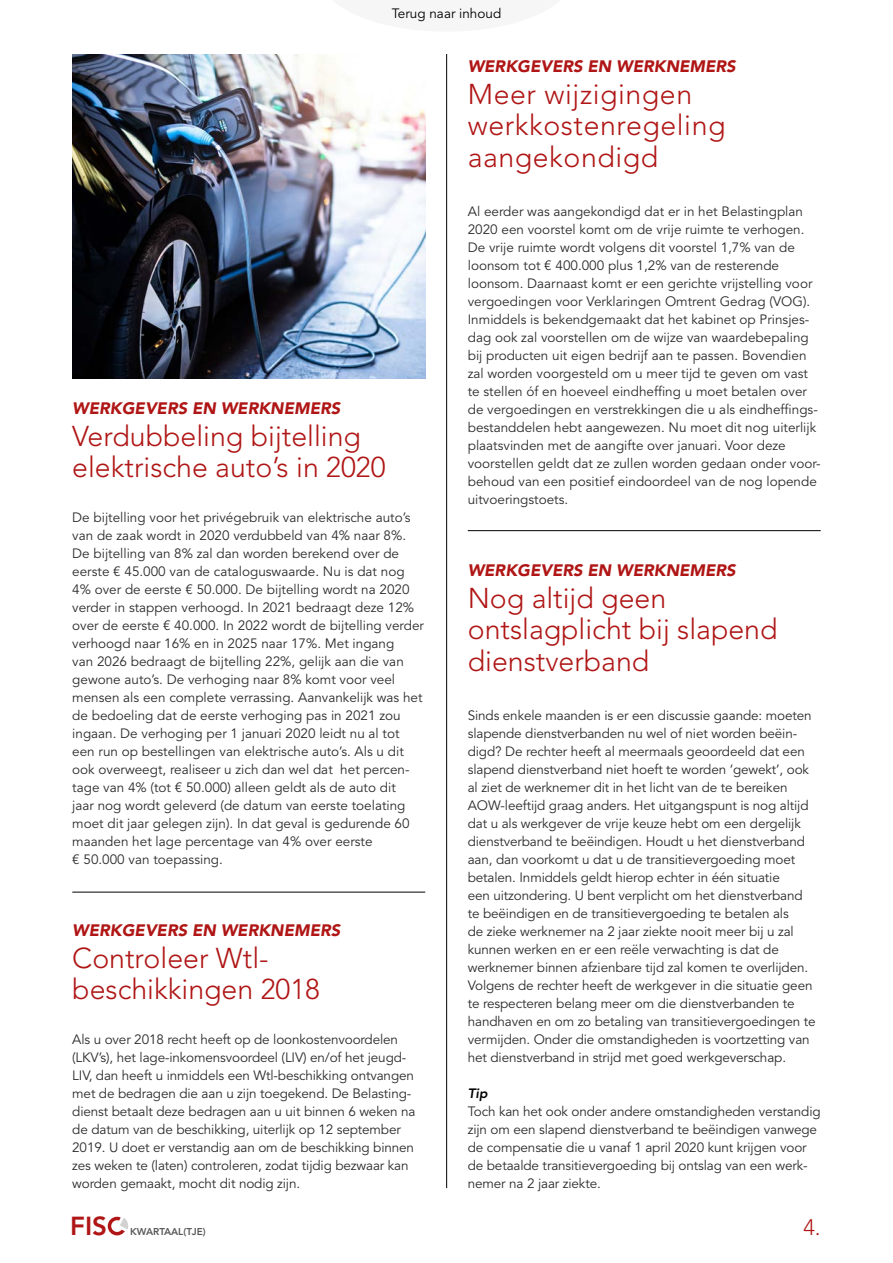
<style>
.page{position:relative;width:893px;height:1263px;background:#fff}
.page>*{position:absolute;margin:0;border:0;box-sizing:border-box;transform-origin:0 0}
.t1{font:300 28.5px/31.5px "Avenir LT";color:#af1615}
.t2{font:300 28.5px/31.5px "Avenir LT";letter-spacing:.02em;color:#af1615}
.t3{font:800 25.95px "Avenir LT";color:#af1615}
.t4{font:300 22.2px "Avenir LT";color:#af1615}
.t5{font:italic 900 16.5px "Avenir LT";color:#af1615}
.t6{font:13.5px/18px "Avenir LT";letter-spacing:-.01em;color:#2c2c2c}
.t7{font:13.5px "Avenir LT";color:#000}
.t8{font:italic 800 13.5px "Avenir LT";color:#000}
.t9{font:800 9.9px "Avenir LT";color:#575756}
</style>
<div class="page">
<div style="left:108px;top:1217px;width:18px;height:18px;border:3px solid #af1615;border-radius:50%"></div>
<svg style="left:114px;top:1216px;width:14px;height:19px"></svg>
<img style="left:72px;top:54px;width:353px;height:324px">
<hr style="left:446px;top:54px;width:1px;height:1134px;background:#000">
<hr style="left:468px;top:530px;width:353px;height:1px;background:#000">
<hr style="left:72px;top:892px;width:353px;height:1px;background:#000">
<p class="t7" style="left:392px;top:5px;width:111px">Terug naar inhoud</p>
<p class="t5" style="left:72px;top:398px;width:269px">WERKGEVERS EN WERKNEMERS</p>
<h1 class="t1" style="left:72px;top:420px;width:315px">Verdubbeling bijtelling elektrische auto’s in 2020</h1>
<p class="t6" style="left:72px;top:509px;width:353px">De bijtelling voor het privégebruik van elektrische auto’s van de zaak wordt in 2020 verdubbeld van 4% naar 8%.<br>De bijtelling van 8% zal dan worden berekend over de eerste € 45.000 van de cataloguswaarde. Nu is dat nog 4% over de eerste € 50.000. De bijtelling wordt na 2020 verder in stappen verhoogd. In 2021 bedraagt deze 12% over de eerste € 40.000. In 2022 wordt de bijtelling verder verhoogd naar 16% en in 2025 naar 17%. Met ingang<br>van 2026 bedraagt de bijtelling 22%, gelijk aan die van gewone auto’s. De verhoging naar 8% komt voor veel mensen als een complete verrassing. Aanvankelijk was het de bedoeling dat de eerste verhoging pas in 2021 zou ingaan. De verhoging per 1 januari 2020 leidt nu al tot een run op bestellingen van elektrische auto’s. Als u dit ook overweegt, realiseer u zich dan wel dat het percen&shy;tage van 4% (tot € 50.000) alleen geldt als de auto dit<br>jaar nog wordt geleverd (de datum van eerste toelating moet dit jaar gelegen zijn). In dat geval is gedurende 60 maanden het lage percentage van 4% over eerste<br>€ 50.000 van toepassing.</p>
<p class="t5" style="left:72px;top:920px;width:269px">WERKGEVERS EN WERKNEMERS</p>
<h1 class="t1" style="left:72px;top:942px;width:249px">Controleer Wtl&shy;beschikkingen 2018</h1>
<p class="t6" style="left:72px;top:1031px;width:345px">Als u over 2018 recht heeft op de loonkostenvoordelen (LKV’s), het lage-inkomensvoordeel (LIV) en/of het jeugd-LIV, dan heeft u inmiddels een Wtl-beschikking ontvangen met de bedragen die aan u zijn toegekend. De Belasting&shy;dienst betaalt deze bedragen aan u uit binnen 6 weken na de datum van de beschikking, uiterlijk op 12 september 2019. U doet er verstandig aan om de beschikking binnen zes weken te (laten) controleren, zodat tijdig bezwaar kan worden gemaakt, mocht dit nodig zijn.</p>
<p class="t5" style="left:468px;top:56px;width:269px">WERKGEVERS EN WERKNEMERS</p>
<h1 class="t2" style="left:468px;top:78px;width:259px">Meer wijzigingen werkkostenregeling aangekondigd</h1>
<p class="t6" style="left:468px;top:203px;width:354px">Al eerder was aangekondigd dat er in het Belastingplan 2020 een voorstel komt om de vrije ruimte te verhogen.<br>De vrije ruimte wordt volgens dit voorstel 1,7% van de loonsom tot € 400.000 plus 1,2% van de resterende loonsom. Daarnaast komt er een gerichte vrijstelling voor vergoedingen voor Verklaringen Omtrent Gedrag (VOG).<br>Inmiddels is bekendgemaakt dat het kabinet op Prinsjes&shy;dag ook zal voorstellen om de wijze van waardebepaling bij producten uit eigen bedrijf aan te passen. Bovendien zal worden voorgesteld om u meer tijd te geven om vast te stellen óf en hoeveel eindheffing u moet betalen over de vergoedingen en verstrekkingen die u als eindheffings&shy;bestanddelen hebt aangewezen. Nu moet dit nog uiterlijk plaatsvinden met de aangifte over januari. Voor deze voorstellen geldt dat ze zullen worden gedaan onder voor&shy;behoud van een positief eindoordeel van de nog lopende uitvoeringstoets.</p>
<p class="t5" style="left:468px;top:560px;width:269px">WERKGEVERS EN WERKNEMERS</p>
<h1 class="t1" style="left:468px;top:582px;width:311px">Nog altijd geen ontslagplicht bij slapend dienstverband</h1>
<p class="t6" style="left:468px;top:707px;width:349px">Sinds enkele maanden is er een discussie gaande: moeten slapende dienstverbanden nu wel of niet worden beëin&shy;digd? De rechter heeft al meermaals geoordeeld dat een slapend dienstverband niet hoeft te worden ‘gewekt’, ook al ziet de werknemer dit in het licht van de te bereiken AOW-leeftijd graag anders. Het uitgangspunt is nog altijd dat u als werkgever de vrije keuze hebt om een dergelijk dienstverband te beëindigen. Houdt u het dienstverband aan, dan voorkomt u dat u de transitievergoeding moet betalen. Inmiddels geldt hierop echter in één situatie<br>een uitzondering. U bent verplicht om het dienstverband te beëindigen en de transitievergoeding te betalen als<br>de zieke werknemer na 2 jaar ziekte nooit meer bij u zal kunnen werken en er een reële verwachting is dat de werknemer binnen afzienbare tijd zal komen te overlijden.<br>Volgens de rechter heeft de werkgever in die situatie geen te respecteren belang meer om die dienstverbanden te handhaven en om zo betaling van transitievergoedingen te vermijden. Onder die omstandigheden is voortzetting van het dienstverband in strijd met goed werkgeverschap.</p>
<p class="t8" style="left:468px;top:1085px;width:21px">Tip</p>
<p class="t6" style="left:468px;top:1103px;width:354px">Toch kan het ook onder andere omstandigheden verstandig zijn om een slapend dienstverband te beëindigen vanwege de compensatie die u vanaf 1 april 2020 kunt krijgen voor de betaalde transitievergoeding bij ontslag van een werk&shy;nemer na 2 jaar ziekte.</p>
<h2 class="t3" style="left:70px;top:1210px;width:38px">FIS</h2>
<p class="t9" style="left:130px;top:1226px;width:77px">KWARTAAL(TJE)</p>
<h3 class="t4" style="left:803px;top:1214px;width:19px">4.</h3>
</div>
